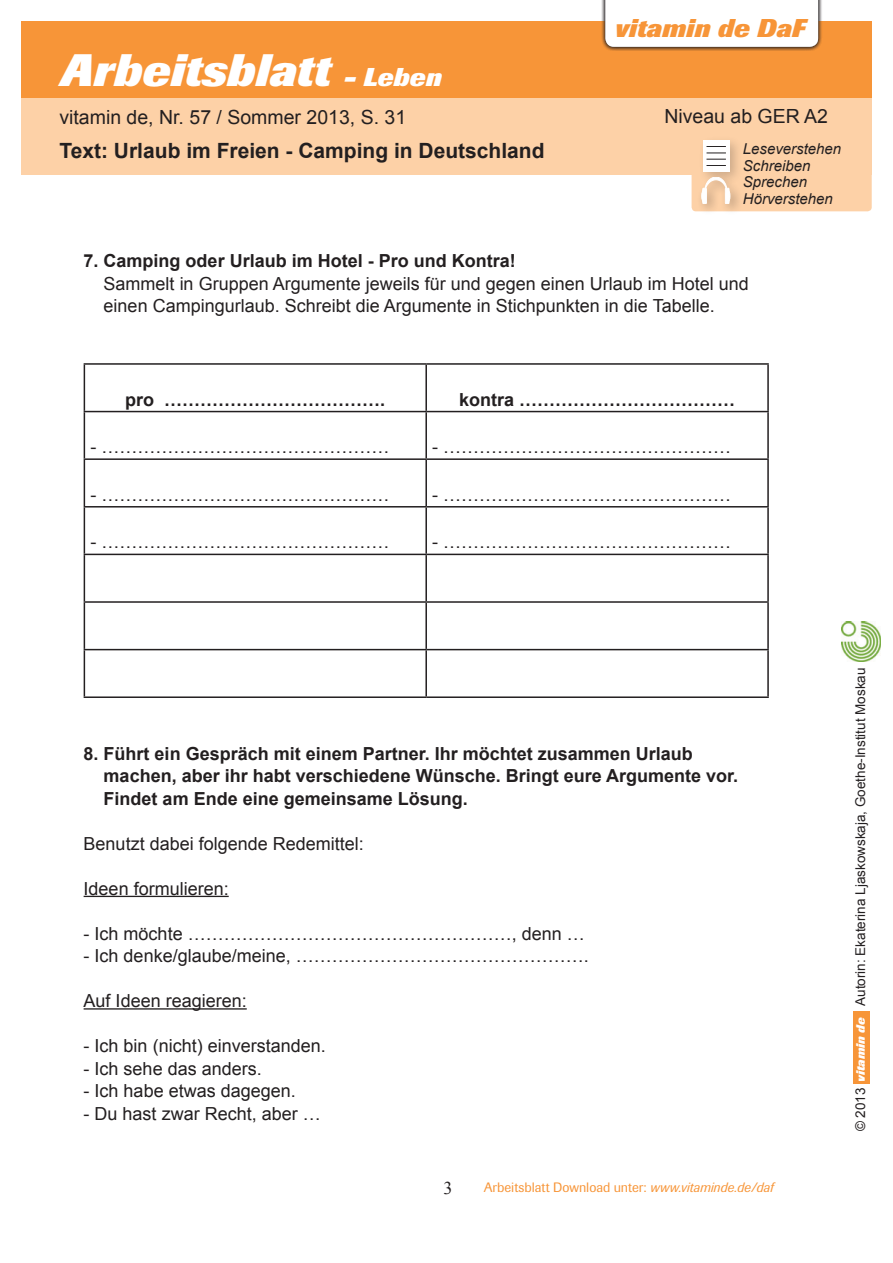
<style>
.page{position:relative;width:893px;height:1263px;background:#fff}
.page>*{position:absolute;margin:0;border:0;box-sizing:border-box;transform-origin:0 0}
.t1{font:italic 800 45px "Imago";letter-spacing:.005em;color:#fff}
.t2{font:italic 800 25.5px "Imago";letter-spacing:.005em;color:#f79538}
.t3{font:italic 800 25.5px "Imago";letter-spacing:.005em;color:#fff}
.t4{font:700 21px "Arial";color:#231f20}
.t5{font:19.5px "Arial";color:#231f20}
.t6{font:18px/22.5px "Arial";color:#231f20}
.t7{font:700 18px/22.5px "Arial";color:#231f20}
.t8{font:18px "Times New Roman";color:#231f20}
.t9{font:italic 15px/16.5px "Arial";color:#231f20}
.t10{font:13.5px "Arial";color:#231f20}
.t11{font:13.5px "Imago";color:#f79538}
.t12{font:italic 800 12px "Imago";color:#fff}
.s1{font-style:italic}
</style>
<div class="page">
<hr style="left:84px;top:896px;width:145px;height:1px;background:#231f20">
<hr style="left:84px;top:1008px;width:163px;height:1px;background:#231f20">
<hr style="left:84px;top:363px;width:342px;height:2px;background:#231f20">
<hr style="left:84px;top:365px;width:1px;height:46px;background:#231f20">
<hr style="left:426px;top:363px;width:343px;height:2px;background:#231f20">
<hr style="left:425px;top:365px;width:2px;height:46px;background:#231f20">
<hr style="left:767px;top:365px;width:2px;height:46px;background:#231f20">
<hr style="left:84px;top:411px;width:342px;height:1px;background:#231f20">
<hr style="left:84px;top:412px;width:1px;height:46px;background:#231f20">
<hr style="left:426px;top:411px;width:343px;height:1px;background:#231f20">
<hr style="left:425px;top:412px;width:2px;height:46px;background:#231f20">
<hr style="left:767px;top:412px;width:2px;height:46px;background:#231f20">
<hr style="left:84px;top:458px;width:342px;height:2px;background:#231f20">
<hr style="left:84px;top:460px;width:1px;height:46px;background:#231f20">
<hr style="left:426px;top:458px;width:343px;height:2px;background:#231f20">
<hr style="left:425px;top:460px;width:2px;height:46px;background:#231f20">
<hr style="left:767px;top:460px;width:2px;height:46px;background:#231f20">
<hr style="left:84px;top:506px;width:342px;height:1px;background:#231f20">
<hr style="left:84px;top:507px;width:1px;height:47px;background:#231f20">
<hr style="left:426px;top:506px;width:343px;height:1px;background:#231f20">
<hr style="left:425px;top:507px;width:2px;height:47px;background:#231f20">
<hr style="left:767px;top:507px;width:2px;height:47px;background:#231f20">
<hr style="left:84px;top:554px;width:342px;height:1px;background:#231f20">
<hr style="left:84px;top:555px;width:1px;height:46px;background:#231f20">
<hr style="left:426px;top:554px;width:343px;height:1px;background:#231f20">
<hr style="left:425px;top:555px;width:2px;height:46px;background:#231f20">
<hr style="left:767px;top:555px;width:2px;height:46px;background:#231f20">
<hr style="left:84px;top:601px;width:342px;height:2px;background:#231f20">
<hr style="left:84px;top:603px;width:1px;height:46px;background:#231f20">
<hr style="left:426px;top:601px;width:343px;height:2px;background:#231f20">
<hr style="left:425px;top:603px;width:2px;height:46px;background:#231f20">
<hr style="left:767px;top:603px;width:2px;height:46px;background:#231f20">
<hr style="left:84px;top:649px;width:342px;height:1px;background:#231f20">
<hr style="left:84px;top:650px;width:1px;height:46px;background:#231f20">
<hr style="left:426px;top:649px;width:343px;height:1px;background:#231f20">
<hr style="left:425px;top:650px;width:2px;height:46px;background:#231f20">
<hr style="left:767px;top:650px;width:2px;height:46px;background:#231f20">
<hr style="left:84px;top:696px;width:342px;height:2px;background:#231f20">
<hr style="left:426px;top:696px;width:343px;height:2px;background:#231f20">
<div style="left:21px;top:98px;width:851px;height:76px;background:#fdd1a7"></div>
<div style="left:21px;top:21px;width:851px;height:77px;background:#f79538"></div>
<div style="left:601px;top:0;width:222px;height:51px;background:#231f20;opacity:.7"></div>
<div style="left:605px;top:0;width:213px;height:47px;background:#fff"></div>
<div style="left:853px;top:1012px;width:16px;height:72px;background:#f79538"></div>
<img style="left:842px;top:622px;width:39px;height:39px">
<div style="left:692px;top:133px;width:180px;height:78px;background:#fdd1a7;border-radius:4px"></div>
<div style="left:698px;top:135px;width:44px;height:49px;background:#231f20;opacity:.22"></div>
<div style="left:703px;top:140px;width:26px;height:32px;background:#fff"></div>
<svg style="left:706px;top:153px;width:20px;height:13px"></svg>
<svg style="left:706px;top:146px;width:20px;height:1px"></svg>
<div style="left:696px;top:172px;width:47px;height:44px;background:#231f20;opacity:.4"></div>
<div style="left:703px;top:188px;width:3px;height:16px;border:1px solid #fff"></div>
<div style="left:725px;top:188px;width:4px;height:16px;border:1px solid #fff"></div>
<svg style="left:705px;top:177px;width:22px;height:16px"></svg>
<div style="left:702px;top:190px;width:4px;height:12px;border:1px solid #fff;border-radius:50%"></div>
<div style="left:726px;top:190px;width:4px;height:12px;border:1px solid #fff;border-radius:50%"></div>
<h1 class="t1" style="left:60px;top:45px;width:272px">Arbeitsblatt</h1>
<h2 class="t3" style="left:344px;top:63px;width:99px">- Leben</h2>
<h2 class="t2" style="left:615px;top:13px;width:192px">vitamin de DaF</h2>
<p class="t5" style="left:59px;top:104px;width:348px">vitamin de, Nr. 57 / Sommer 2013, S. 31</p>
<p class="t5" style="left:664px;top:104px;width:165px">Niveau ab GER A2</p>
<p class="t4" style="left:60px;top:137px;width:487px">Text: Urlaub im Freien - Camping in Deutschland</p>
<p class="t9" style="left:743px;top:141px;width:100px">Leseverstehen<br>Schreiben<br>Sprechen<br>Hörverstehen</p>
<p class="t7" style="left:84px;top:250px;width:434px">7. Camping oder Urlaub im Hotel - Pro und Kontra!</p>
<p class="t6" style="left:104px;top:272px;width:647px">Sammelt in Gruppen Argumente jeweils für und gegen einen Urlaub im Hotel und einen Campingurlaub. Schreibt die Argumente in Stichpunkten in die Tabelle.</p>
<p class="t7" style="left:125px;top:389px;width:262px">pro ……………………………….</p>
<p class="t7" style="left:459px;top:389px;width:278px">kontra ………………………………</p>
<p class="t6" style="left:90px;top:436px;width:300px">- …………………………………………</p>
<p class="t6" style="left:432px;top:436px;width:300px">- …………………………………………</p>
<p class="t6" style="left:90px;top:483px;width:300px">- …………………………………………</p>
<p class="t6" style="left:432px;top:483px;width:300px">- …………………………………………</p>
<p class="t6" style="left:90px;top:531px;width:300px">- …………………………………………</p>
<p class="t6" style="left:432px;top:531px;width:300px">- …………………………………………</p>
<p class="t7" style="left:104px;top:742px;width:636px;text-indent:-20px">8. Führt ein Gespräch mit einem Partner. Ihr möchtet zusammen Urlaub machen, aber ihr habt verschiedene Wünsche. Bringt eure Argumente vor.<br>Findet am Ende eine gemeinsame Lösung.</p>
<p class="t6" style="left:84px;top:832px;width:282px">Benutzt dabei folgende Redemittel:</p>
<p class="t6" style="left:84px;top:877px;width:147px">Ideen formulieren:</p>
<p class="t6" style="left:84px;top:922px;width:503px">- Ich möchte ………………………………………………, denn …</p>
<p class="t6" style="left:84px;top:945px;width:507px">- Ich denke/glaube/meine, ………………………………………….</p>
<p class="t6" style="left:84px;top:990px;width:165px">Auf Ideen reagieren:</p>
<p class="t6" style="left:84px;top:1035px;width:244px">- Ich bin (nicht) einverstanden.</p>
<p class="t6" style="left:84px;top:1057px;width:180px">- Ich sehe das anders.</p>
<p class="t6" style="left:84px;top:1080px;width:214px">- Ich habe etwas dagegen.</p>
<p class="t6" style="left:84px;top:1102px;width:239px">- Du hast zwar Recht, aber …</p>
<p class="t8" style="left:444px;top:1175px;width:10px">3</p>
<p class="t11" style="left:484px;top:1180px;width:291px">Arbeitsblatt Download unter: <span class="s1">www.vitaminde.de/daf</span></p>
<p class="t10" style="left:852px;top:1006px;width:340px;rotate:-90deg">Autorin: Ekaterina Ljaskowskaja, Goethe-Institut Moskau</p>
<p class="t12" style="left:854px;top:1082px;width:66px;rotate:-90deg">vitamin de</p>
<p class="t10" style="left:852px;top:1131px;width:45px;rotate:-90deg">© 2013</p>
</div>
